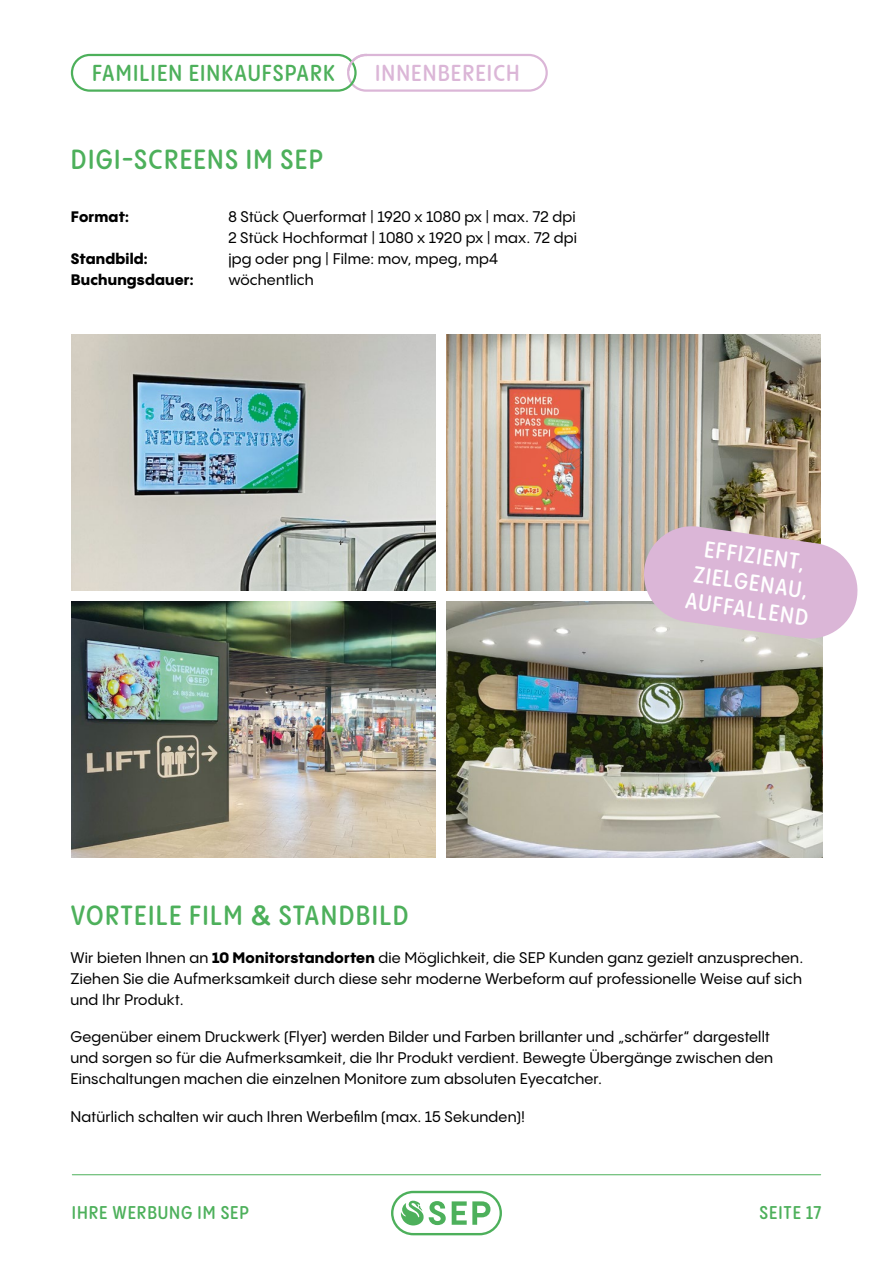
<style>
.page{position:relative;width:893px;height:1263px;background:#fff}
.page>*{position:absolute;margin:0;border:0;box-sizing:border-box;transform-origin:0 0}
.t1{font:600 condensed 27px "PP Pangram Sans Rounded";letter-spacing:.05em;color:#4db05b}
.t2{font:600 condensed 22.5px/27px "PP Pangram Sans Rounded";color:#fff;text-align:center}
.t3{font:600 condensed 22.5px "PP Pangram Sans Rounded";letter-spacing:.05em;color:#4db05b}
.t4{font:600 condensed 22.5px "PP Pangram Sans Rounded";letter-spacing:.05em;color:#dbb6d7}
.t5{font:600 condensed 18px "PP Pangram Sans Rounded";letter-spacing:.05em;color:#4db05b}
.t6{font:500 15px/21px "PP Pangram Sans";letter-spacing:.01em;color:#000}
.t7{font:800 15px "PP Pangram Sans";letter-spacing:.01em;color:#000}
.s1{font-family:"Arial Rounded MT Bold";font-weight:400;font-stretch:normal}
.s2{font-weight:800}
</style>
<div class="page">
<hr style="left:72px;top:1174px;width:749px;height:1px;background:#4db05b">
<svg style="left:391px;top:1191px;width:111px;height:44px"></svg>
<img style="left:72px;top:602px;width:364px;height:255px">
<img style="left:72px;top:335px;width:364px;height:255px">
<img style="left:446px;top:335px;width:375px;height:255px">
<img style="left:446px;top:602px;width:376px;height:255px">
<svg style="left:641px;top:523px;width:217px;height:119px"></svg>
<div style="left:347px;top:54px;width:201px;height:38px;border:2px solid #dbb6d7;border-radius:18px"></div>
<div style="left:71px;top:54px;width:286px;height:38px;border:2px solid #4db05b;border-radius:18px"></div>
<svg style="left:347px;top:54px;width:19px;height:17px"></svg>
<h2 class="t3" style="left:92px;top:58px;width:245px">FAMILIEN EINKAUFSPARK</h2>
<h2 class="t4" style="left:375px;top:58px;width:146px">INNENBEREICH</h2>
<h1 class="t1" style="left:71px;top:142px;width:254px">DIGI-SCREENS IM SEP</h1>
<p class="t7" style="left:71px;top:207px;width:60px">Format:</p>
<p class="t6" style="left:228px;top:206px;width:350px">8 Stück Querformat | 1920 x 1080 px | max. 72 dpi<br>2 Stück Hochformat | 1080 x 1920 px | max. 72 dpi</p>
<p class="t7" style="left:71px;top:249px;width:78px">Standbild:</p>
<p class="t6" style="left:228px;top:248px;width:271px">jpg oder png | Filme: mov, mpeg, mp4</p>
<p class="t7" style="left:71px;top:270px;width:124px">Buchungsdauer:</p>
<p class="t6" style="left:228px;top:269px;width:87px">wöchentlich</p>
<h2 class="t2" style="left:695px;top:533px;width:125px;rotate:8deg">EFFIZIENT,<br>ZIELGENAU,<br>AUFFALLEND</h2>
<h1 class="t1" style="left:70px;top:898px;width:340px">VORTEILE FILM <span class="s1">&amp;</span> STANDBILD</h1>
<p class="t6" style="left:70px;top:947px;width:734px;text-align:justify">Wir bieten Ihnen an <span class="s2">10 Monitorstandorten</span> die Möglichkeit, die SEP Kunden ganz gezielt -anzusprechen.<br>Ziehen Sie die Aufmerksamkeit durch diese sehr moderne -Werbeform auf -professionelle Weise auf sich und Ihr Produkt.</p>
<p class="t6" style="left:70px;top:1026px;width:704px">Gegenüber einem Druckwerk (Flyer) werden Bilder und Farben brillanter und „schärfer“ dargestellt und sorgen so für die Aufmerksamkeit, die Ihr Produkt verdient. Bewegte Übergänge zwischen den<br>Einschaltungen machen die einzelnen -Monitore zum absoluten Eyecatcher.</p>
<p class="t6" style="left:70px;top:1106px;width:456px">Natürlich schalten wir auch Ihren Werbefilm (max. 15 Sekunden)!</p>
<p class="t5" style="left:72px;top:1201px;width:179px">IHRE WERBUNG IM SEP</p>
<p class="t5" style="left:760px;top:1201px;width:63px">SEITE 17</p>
</div>
